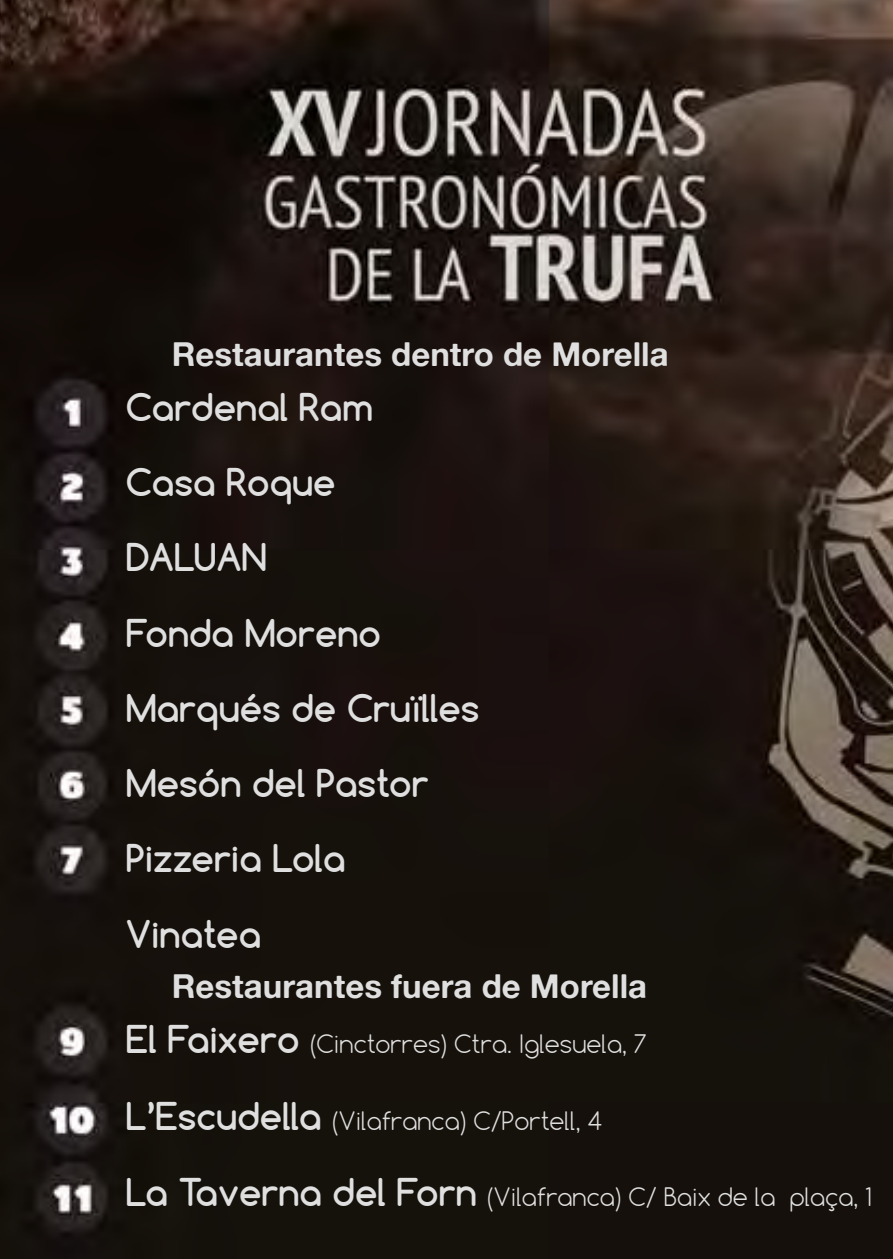
<style>
.page{position:relative;width:893px;height:1259px;background:#fff}
.page>*{position:absolute;margin:0;border:0;box-sizing:border-box;transform-origin:0 0}
.t1{font:700 36px/75.3px "Comfortaa";color:#dfdfdf}
.t2{font:33px "Alte Haas Grotesk Bold";color:#dfdfdf}
.t3{font:300 24px "Comfortaa";color:#dfdfdf}
.s1{font-weight:700;font-size:36px}
</style>
<div class="page">
<img style="left:0;top:0;width:893px;height:1259px">
<h2 class="t2" style="left:172px;top:334px;width:498px">Restaurantes dentro de Morella</h2>
<h1 class="t1" style="left:126px;top:369px;width:355px">Cardenal Ram<br>Casa Roque<br>DALUAN<br>Fonda Moreno<br>Marqués de Cruïlles<br>Mesón del Pastor<br>Pizzeria Lola<br>Vinatea</h1>
<h2 class="t2" style="left:172px;top:966px;width:477px">Restaurantes fuera de Morella</h2>
<p class="t3" style="left:126px;top:1028px;width:523px"><span class="s1">El Faixero</span> (Cinctorres) Ctra. Iglesuela, 7</p>
<p class="t3" style="left:126px;top:1105px;width:478px"><span class="s1">L’Escudella</span> (Vilafranca) C/Portell, 4</p>
<p class="t3" style="left:126px;top:1182px;width:747px"><span class="s1">La Taverna del Forn</span> (Vilafranca) C/ Baix de la plaça, 1</p>
</div>
